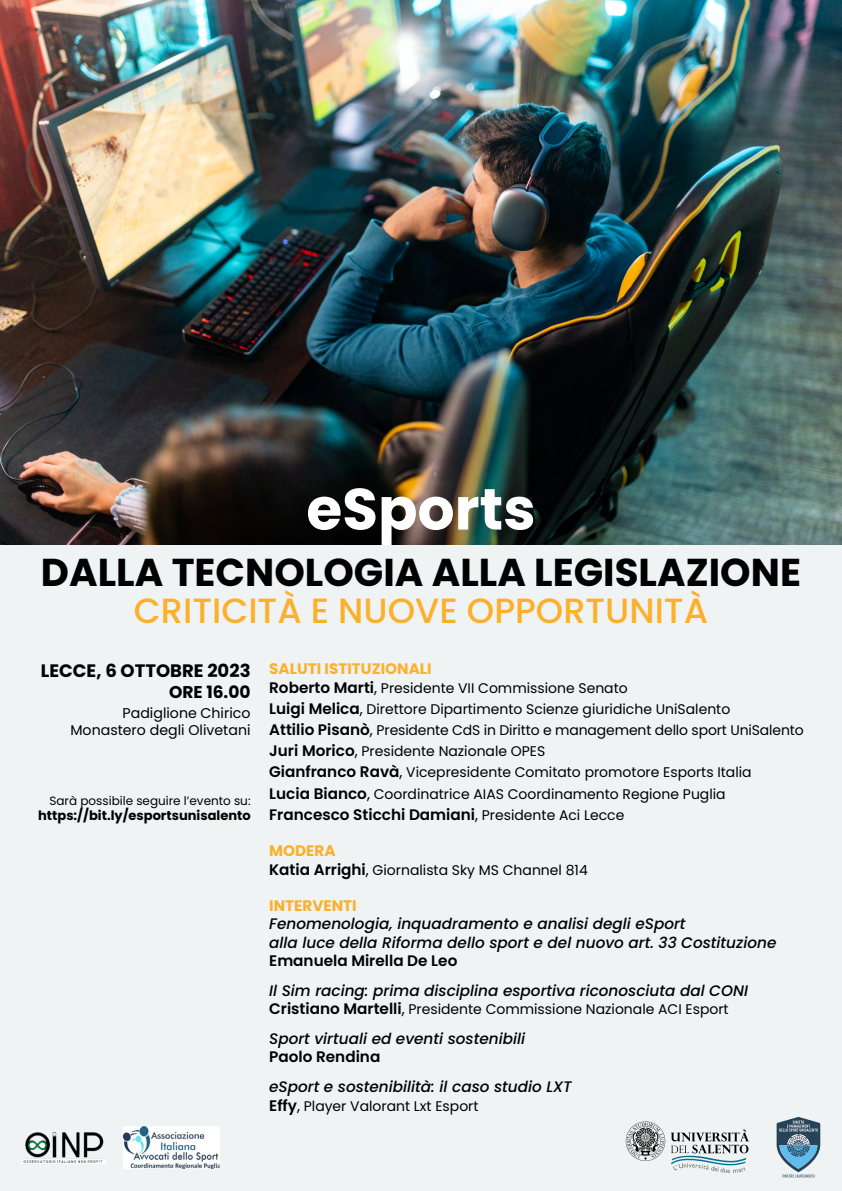
<style>
.page{position:relative;width:842px;height:1191px;background:#fff}
.page>*{position:absolute;margin:0;border:0;box-sizing:border-box;transform-origin:0 0}
.t1{font:700 58.2px "Poppins";color:#fff}
.t2{font:700 38.8px "Poppins";color:#000}
.t3{font:500 35px "Poppins";color:#fcb02b}
.t4{font:700 18px "Poppins";color:#000}
.t5{font:700 17px "Poppins";color:#000}
.t6{font:italic 500 15.2px/18.3px "Poppins";color:#000}
.t7{font:600 15.2px "Poppins";color:#000}
.t8{font:700 15.2px "Poppins";color:#fcb02b}
.t9{font:14.2px/17px "Poppins";color:#000;text-align:right}
.t10{font:14px/21.2px "Poppins";color:#000}
.t11{font:700 13px "Poppins";color:#000}
.t12{font:12px "Poppins";color:#000}
.s1{font-weight:600;font-size:15.2px}
.s2{font-size:15.2px}
.s3{font-weight:400}
.s4{font-weight:400;font-size:14px}
</style>
<div class="page">
<div style="left:0;top:542px;width:842px;height:649px;background:#eff3f3"></div>
<img style="left:0;top:0;width:842px;height:544px">
<img style="left:22px;top:1132px;width:83px;height:31px">
<img style="left:124px;top:1126px;width:96px;height:42px">
<svg style="left:777px;top:1117px;width:43px;height:60px"></svg>
<svg style="left:626px;top:1121px;width:123px;height:52px"></svg>
<h1 class="t1" style="left:306px;top:475px;width:231px">eSports</h1>
<h2 class="t2" style="left:41px;top:550px;width:761px">DALLA TECNOLOGIA ALLA LEGISLAZIONE</h2>
<h3 class="t3" style="left:134px;top:591px;width:576px">CRITICITÀ E NUOVE OPPORTUNITÀ</h3>
<p class="t8" style="left:269px;top:660px;width:164px">SALUTI ISTITUZIONALI</p>
<p class="t10" style="left:269px;top:677px;width:536px"><span class="s1">Roberto Marti</span><span class="s2">,</span> Presidente VII Commissione Senato<br><span class="s1">Luigi Melica</span><span class="s2">,</span> Direttore Dipartimento Scienze giuridiche UniSalento<br><span class="s1">Attilio Pisanò</span><span class="s2">,</span> Presidente CdS in Diritto e management dello sport UniSalento <span class="s1">Juri Morico</span><span class="s2">,</span> Presidente Nazionale OPES<br><span class="s1">Gianfranco Ravà</span><span class="s2">,</span> Vicepresidente Comitato promotore Esports Italia<br><span class="s1">Lucia Bianco</span><span class="s2">,</span> Coordinatrice AIAS Coordinamento Regione Puglia</p>
<p class="t7" style="left:269px;top:805px;width:357px">Francesco Sticchi Damiani<span class="s3">,</span> <span class="s4">Presidente Aci Lecce</span></p>
<p class="t8" style="left:269px;top:842px;width:68px">MODERA</p>
<p class="t10" style="left:269px;top:859px;width:320px"><span class="s1">Katia Arrighi</span><span class="s2">,</span> Giornalista Sky MS Channel 814</p>
<p class="t8" style="left:269px;top:897px;width:89px">INTERVENTI</p>
<p class="t6" style="left:269px;top:915px;width:509px">Fenomenologia, inquadramento e analisi degli eSport<br>alla luce della Riforma dello sport e del nuovo art. 33 Costituzione</p>
<p class="t7" style="left:269px;top:952px;width:190px">Emanuela Mirella De Leo</p>
<p class="t6" style="left:269px;top:981px;width:480px">Il Sim racing: prima disciplina esportiva riconosciuta dal CONI</p>
<p class="t10" style="left:269px;top:998px;width:461px"><span class="s1">Cristiano Martelli</span><span class="s2">,</span> Presidente Commissione Nazionale ACI Esport</p>
<p class="t6" style="left:269px;top:1029px;width:257px">Sport virtuali ed eventi sostenibili</p>
<p class="t7" style="left:269px;top:1048px;width:113px">Paolo Rendina</p>
<p class="t6" style="left:269px;top:1077px;width:304px">eSport e sostenibilità: il caso studio LXT</p>
<p class="t10" style="left:269px;top:1095px;width:211px"><span class="s1">Effy</span><span class="s2">,</span> Player Valorant Lxt Esport</p>
<p class="t4" style="left:41px;top:660px;width:211px">LECCE, 6 OTTOBRE 2023</p>
<p class="t5" style="left:169px;top:682px;width:83px">ORE 16.00</p>
<p class="t9" style="left:70px;top:704px;width:182px">Padiglione Chirico<br>Monastero degli Olivetani</p>
<p class="t12" style="left:49px;top:793px;width:203px">Sarà possibile seguire l’evento su:</p>
<p class="t11" style="left:38px;top:808px;width:214px">https://bit.ly/esportsunisalento</p>
</div>
